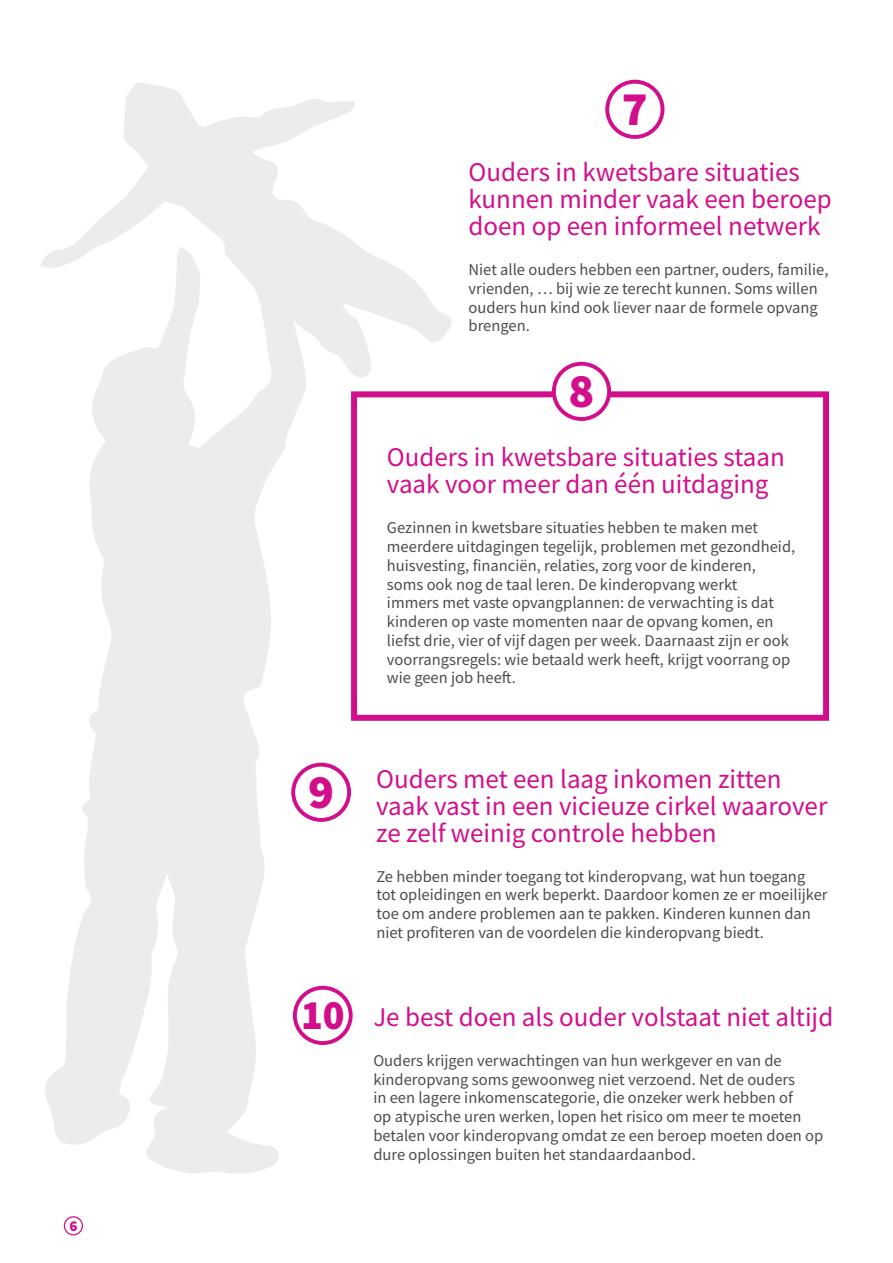
<style>
.page{position:relative;width:893px;height:1263px;background:#fff}
.page>*{position:absolute;margin:0;border:0;box-sizing:border-box;transform-origin:0 0}
.t1{font:900 48px "Source Sans Pro";color:#d20e8c}
.t2{font:27px/27px "Source Sans Pro";color:#d20e8c}
.t3{font:16.5px/18.8px "Source Sans Pro";color:#4b4c4d}
.t4{font:900 15px "Source Sans Pro";color:#d20e8c}
.s1{font-weight:900;font-size:42px}
</style>
<div class="page">
<div style="left:64px;top:1216px;width:19px;height:19px;border:1px solid #d20e8c;border-radius:50%"></div>
<svg style="left:40px;top:83px;width:412px;height:1091px"></svg>
<div style="left:351px;top:391px;width:478px;height:330px;border:6px solid #d20e8c"></div>
<div style="left:293px;top:765px;width:56px;height:55px;background:#fff;border-radius:50%"></div>
<div style="left:291px;top:763px;width:60px;height:59px;border:4px solid #d20e8c;border-radius:50%"></div>
<div style="left:554px;top:364px;width:55px;height:55px;background:#fff;border-radius:50%"></div>
<div style="left:552px;top:362px;width:59px;height:59px;border:4px solid #d20e8c;border-radius:50%"></div>
<div style="left:605px;top:80px;width:59px;height:59px;border:4px solid #d20e8c;border-radius:50%"></div>
<div style="left:295px;top:988px;width:56px;height:55px;background:#fff;border-radius:50%"></div>
<div style="left:293px;top:986px;width:60px;height:59px;border:4px solid #d20e8c;border-radius:50%"></div>
<p class="t4" style="left:69px;top:1215px;width:10px">6</p>
<h1 class="t1" style="left:622px;top:76px;width:27px">7</h1>
<h2 class="t2" style="left:469px;top:158px;width:365px">Ouders in kwetsbare situaties kunnen minder vaak een beroep doen op een informeel netwerk</h2>
<p class="t3" style="left:469px;top:260px;width:361px">Niet alle ouders hebben een partner, ouders, familie, vrienden, … bij wie ze terecht kunnen. Soms willen ouders hun kind ook liever naar de formele opvang brengen.</p>
<h1 class="t1" style="left:308px;top:759px;width:27px">9</h1>
<h1 class="t1" style="left:568px;top:358px;width:27px">8</h1>
<h2 class="t2" style="left:387px;top:443px;width:399px">Ouders in kwetsbare situaties staan vaak voor meer dan één uitdaging</h2>
<p class="t3" style="left:387px;top:518px;width:410px">Gezinnen in kwetsbare situaties hebben te maken met meerdere uitdagingen tegelijk, problemen met gezondheid, huisvesting, financiën, relaties, zorg voor de kinderen, soms ook nog de taal leren. De kinderopvang werkt<br>immers met vaste opvangplannen: de verwachting is dat kinderen op vaste momenten naar de opvang komen, en liefst drie, vier of vijf dagen per week. Daarnaast zijn er ook voorrangsregels: wie betaald werk heeft, krijgt voorrang op wie geen job heeft.</p>
<h2 class="t2" style="left:376px;top:765px;width:453px">Ouders met een laag inkomen zitten vaak vast in een vicieuze cirkel waarover ze zelf weinig controle hebben</h2>
<p class="t3" style="left:376px;top:867px;width:453px">Ze hebben minder toegang tot kinderopvang, wat hun toegang tot opleidingen en werk beperkt. Daardoor komen ze er moeilijker toe om andere problemen aan te pakken. Kinderen kunnen dan niet profiteren van de voordelen die kinderopvang biedt.</p>
<h2 class="t2" style="left:301px;top:1003px;width:534px"><span class="s1">10</span> Je best doen als ouder volstaat niet altijd</h2>
<p class="t3" style="left:373px;top:1051px;width:451px">Ouders krijgen verwachtingen van hun werkgever en van de kinderopvang soms gewoonweg niet verzoend. Net de ouders<br>in een lagere inkomenscategorie, die onzeker werk hebben of<br>op atypische uren werken, lopen het risico om meer te moeten betalen voor kinderopvang omdat ze een beroep moeten doen op dure oplossingen buiten het standaardaanbod.</p>
</div>
